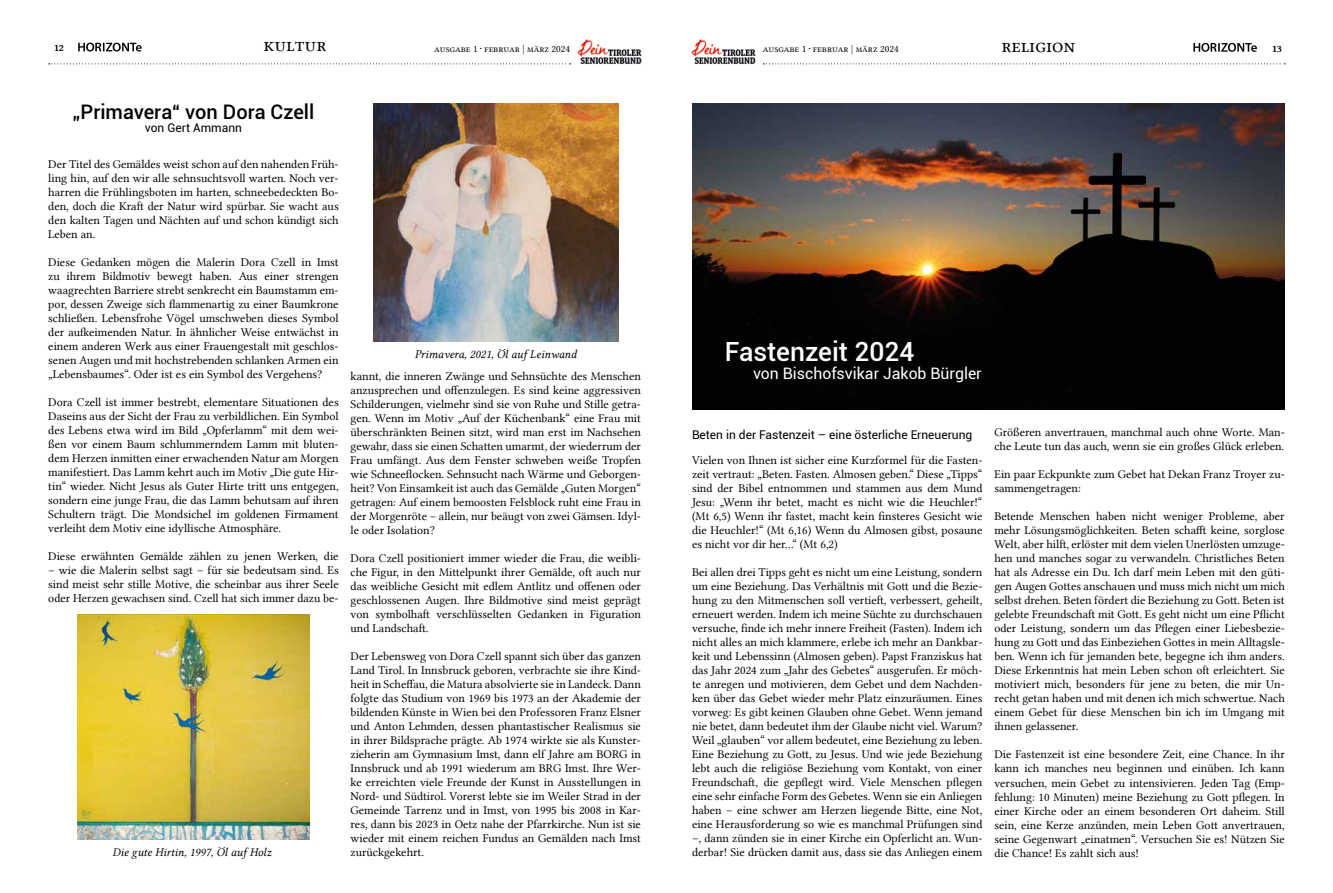
<style>
.page{position:relative;width:1333px;height:893px;background:#fff}
.page>*{position:absolute;margin:0;border:0;box-sizing:border-box;transform-origin:0 0}
.t1{font:500 26.4px "Roboto";color:#fff}
.t2{font:500 20px "Roboto";color:#000}
.t3{font:20px "Lin Libertine Capitals";color:#000}
.t4{font:15.8px "Roboto";color:#fff}
.t5{font:12px/14px "Lin Libertine";color:#000;text-align:justify}
.t6{font:12px "Roboto";color:#000}
.t7{font:12px "Lin Libertine I";color:#000}
.t8{font:10px "Lin Libertine Capitals";color:#000}
.t9{font:10px "Lin Libertine Capitals B";color:#000}
.s1{font-family:"American Typewriter"}
</style>
<div class="page">
<img style="left:77px;top:615px;width:232px;height:225px">
<img style="left:373px;top:103px;width:245px;height:238px">
<img style="left:692px;top:103px;width:592px;height:306px">
<svg style="left:78px;top:43px;width:64px;height:9px"></svg>
<svg style="left:1193px;top:43px;width:63px;height:9px"></svg>
<img style="left:577px;top:40px;width:65px;height:25px">
<img style="left:691px;top:40px;width:65px;height:25px">
<svg style="left:49px;top:63px;width:521px;height:1px"></svg>
<svg style="left:763px;top:63px;width:522px;height:1px"></svg>
<p class="t9" style="left:54px;top:41px;width:12px">12</p>
<h2 class="t3" style="left:263px;top:34px;width:64px">kultur</h2>
<p class="t8" style="left:434px;top:43px;width:137px">ausgabe 1 <span class="s1">·</span> februar | märz 2024</p>
<p class="t8" style="left:763px;top:43px;width:137px">ausgabe 1 <span class="s1">·</span> februar | märz 2024</p>
<h2 class="t3" style="left:1001px;top:34px;width:76px">religion</h2>
<p class="t9" style="left:1271px;top:42px;width:12px">13</p>
<h2 class="t2" style="left:72px;top:97px;width:243px">„Primavera“ von Dora Czell</h2>
<p class="t6" style="left:145px;top:119px;width:99px">von Gert Ammann</p>
<p class="t5" style="left:48px;top:157px;width:292px">Der Titel des Gemäldes weist schon auf den nahenden Früh&shy;ling hin, auf den wir alle sehnsuchtsvoll warten. Noch ver&shy;harren die Frühlingsboten im harten, schneebedeckten Bo&shy;den, doch die Kraft der Natur wird spürbar. Sie wacht aus den kalten Tagen und Nächten auf und schon kündigt sich Leben an.</p>
<p class="t5" style="left:48px;top:255px;width:292px">Diese Gedanken mögen die Malerin Dora Czell in Imst zu ihrem Bildmotiv bewegt haben. Aus einer strengen waagrechten Barriere strebt senkrecht ein Baumstamm em&shy;por, dessen Zweige sich flammenartig zu einer Baumkrone schließen. Lebensfrohe Vögel umschweben dieses Symbol der aufkeimenden Natur. In ähnlicher Weise entwächst in einem anderen Werk aus einer Frauengestalt mit geschlos&shy;senen Augen und mit hochstrebenden schlanken Armen ein „Lebensbaumes“. Oder ist es ein Symbol des Vergehens?</p>
<p class="t5" style="left:48px;top:395px;width:292px">Dora Czell ist immer bestrebt, elementare Situationen des Daseins aus der Sicht der Frau zu verbildlichen. Ein Symbol des Lebens etwa wird im Bild „Opferlamm“ mit dem wei&shy;ßen vor einem Baum schlummerndem Lamm mit bluten&shy;dem Herzen inmitten einer erwachenden Natur am Morgen manifestiert. Das Lamm kehrt auch im Motiv „Die gute Hir&shy;tin“ wieder. Nicht Jesus als Guter Hirte tritt uns entgegen, sondern eine junge Frau, die das Lamm behutsam auf ihren Schultern trägt. Die Mondsichel im goldenen Firmament verleiht dem Motiv eine idyllische Atmosphäre.</p>
<p class="t5" style="left:48px;top:549px;width:292px">Diese erwähnten Gemälde zählen zu jenen Werken, die</p>
<p class="t5" style="left:48px;top:563px;width:292px">– wie die Malerin selbst sagt – für sie bedeutsam sind. Es sind meist sehr stille Motive, die scheinbar aus ihrer Seele oder Herzen gewachsen sind. Czell hat sich immer dazu be-</p>
<p class="t7" style="left:112px;top:845px;width:160px">Die gute Hirtin, 1997, Öl auf Holz</p>
<p class="t7" style="left:415px;top:347px;width:163px">Primavera, 2021, Öl auf Leinwand</p>
<p class="t5" style="left:350px;top:369px;width:292px">kannt, die inneren Zwänge und Sehnsüchte des Menschen anzusprechen und offenzulegen. Es sind keine aggressiven Schilderungen, vielmehr sind sie von Ruhe und Stille getra&shy;gen. Wenn im Motiv „Auf der Küchenbank“ eine Frau mit überschränkten Beinen sitzt, wird man erst im Nachsehen gewahr, dass sie einen Schatten umarmt, der wiederrum der Frau umfängt. Aus dem Fenster schweben weiße Tropfen wie Schneeflocken. Sehnsucht nach Wärme und Geborgen&shy;heit? Von Einsamkeit ist auch das Gemälde „Guten Morgen“ getragen: Auf einem bemoosten Felsblock ruht eine Frau in der Morgenröte – allein, nur beäugt von zwei Gämsen. Idyl&shy;le oder Isolation?</p>
<p class="t5" style="left:350px;top:551px;width:292px">Dora Czell positioniert immer wieder die Frau, die weibli&shy;che Figur, in den Mittelpunkt ihrer Gemälde, oft auch nur das weibliche Gesicht mit edlem Antlitz und offenen oder geschlossenen Augen. Ihre Bildmotive sind meist geprägt von symbolhaft verschlüsselten Gedanken in Figuration und Landschaft.</p>
<p class="t5" style="left:350px;top:649px;width:292px">Der Lebensweg von Dora Czell spannt sich über das ganzen Land Tirol. In Innsbruck geboren, verbrachte sie ihre Kind&shy;heit in Scheffau, die Matura absolvierte sie in Landeck. Dann folgte das Studium von 1969 bis 1973 an der Akademie der bildenden Künste in Wien bei den Professoren Franz Elsner und Anton Lehmden, dessen phantastischer Realismus sie in ihrer Bildsprache prägte. Ab 1974 wirkte sie als Kunster&shy;zieherin am Gymnasium Imst, dann elf Jahre am BORG in Innsbruck und ab 1991 wiederum am BRG Imst. Ihre Wer&shy;ke erreichten viele Freunde der Kunst in Ausstellungen in Nord- und Südtirol. Vorerst lebte sie im Weiler Strad in der Gemeinde Tarrenz und in Imst, von 1995 bis 2008 in Kar&shy;res, dann bis 2023 in Oetz nahe der Pfarrkirche. Nun ist sie wieder mit einem reichen Fundus an Gemälden nach Imst zurückgekehrt.</p>
<h1 class="t1" style="left:724px;top:333px;width:191px">Fastenzeit 2024</h1>
<h3 class="t4" style="left:753px;top:362px;width:230px">von Bischofsvikar Jakob Bürgler</h3>
<p class="t6" style="left:692px;top:426px;width:282px">Beten in der Fastenzeit – eine österliche Erneuerung</p>
<p class="t5" style="left:692px;top:453px;width:292px">Vielen von Ihnen ist sicher eine Kurzformel für die Fasten&shy;zeit vertraut: „Beten. Fasten. Almosen geben.“ Diese „Tipps“ sind der Bibel entnommen und stammen aus dem Mund Jesu: „Wenn ihr betet, macht es nicht wie die Heuchler!“ (Mt 6,5) Wenn ihr fastet, macht kein finsteres Gesicht wie die Heuchler!“ (Mt 6,16) Wenn du Almosen gibst, posaune es nicht vor dir her…“ (Mt 6,2)</p>
<p class="t5" style="left:692px;top:565px;width:292px">Bei allen drei Tipps geht es nicht um eine Leistung, sondern um eine Beziehung. Das Verhältnis mit Gott und die Bezie&shy;hung zu den Mitmenschen soll vertieft, verbessert, geheilt, erneuert werden. Indem ich meine Süchte zu durchschauen versuche, finde ich mehr innere Freiheit (Fasten). Indem ich nicht alles an mich klammere, erlebe ich mehr an Dankbar&shy;keit und Lebenssinn (Almosen geben). Papst Franziskus hat das Jahr 2024 zum „Jahr des Gebetes“ ausgerufen. Er möch&shy;te anregen und motivieren, dem Gebet und dem Nachden&shy;ken über das Gebet wieder mehr Platz einzuräumen. Eines vorweg: Es gibt keinen Glauben ohne Gebet. Wenn jemand nie betet, dann bedeutet ihm der Glaube nicht viel. Warum?<br>Weil „glauben“ vor allem bedeutet, eine Beziehung zu leben.<br>Eine Beziehung zu Gott, zu Jesus. Und wie jede Beziehung lebt auch die religiöse Beziehung vom Kontakt, von einer Freundschaft, die gepflegt wird. Viele Menschen pflegen eine sehr einfache Form des Gebetes. Wenn sie ein Anliegen haben – eine schwer am Herzen liegende Bitte, eine Not, eine Herausforderung so wie es manchmal Prüfungen sind –, dann zünden sie in einer Kirche ein Opferlicht an. Wun&shy;derbar! Sie drücken damit aus, dass sie das Anliegen einem</p>
<p class="t5" style="left:994px;top:425px;width:292px">Größeren anvertrauen, manchmal auch ohne Worte. Man&shy;che Leute tun das auch, wenn sie ein großes Glück erleben.</p>
<p class="t5" style="left:994px;top:467px;width:292px">Ein paar Eckpunkte zum Gebet hat Dekan Franz Troyer zu&shy;sammengetragen:</p>
<p class="t5" style="left:994px;top:509px;width:292px">Betende Menschen haben nicht weniger Probleme, aber mehr Lösungsmöglichkeiten. Beten schafft keine, sorglose Welt, aber hilft, erlöster mit dem vielen Unerlösten umzuge&shy;hen und manches sogar zu verwandeln. Christliches Beten hat als Adresse ein Du. Ich darf mein Leben mit den güti&shy;gen Augen Gottes anschauen und muss mich nicht um mich selbst drehen. Beten fördert die Beziehung zu Gott. Beten ist gelebte Freundschaft mit Gott. Es geht nicht um eine Pflicht oder Leistung, sondern um das Pflegen einer Liebesbezie&shy;hung zu Gott und das Einbeziehen Gottes in mein Alltagsle&shy;ben. Wenn ich für jemanden bete, begegne ich ihm anders.<br>Diese Erkenntnis hat mein Leben schon oft erleichtert. Sie motiviert mich, besonders für jene zu beten, die mir Un&shy;recht getan haben und mit denen ich mich schwertue. Nach einem Gebet für diese Menschen bin ich im Umgang mit ihnen gelassener.</p>
<p class="t5" style="left:994px;top:748px;width:292px">Die Fastenzeit ist eine besondere Zeit, eine Chance. In ihr kann ich manches neu beginnen und einüben. Ich kann versuchen, mein Gebet zu intensivieren. Jeden Tag (Emp&shy;fehlung: 10 Minuten) meine Beziehung zu Gott pflegen. In einer Kirche oder an einem besonderen Ort daheim. Still sein, eine Kerze anzünden, mein Leben Gott anvertrauen, seine Gegenwart „einatmen“. Versuchen Sie es! Nützen Sie die Chance! Es zahlt sich aus!</p>
</div>
